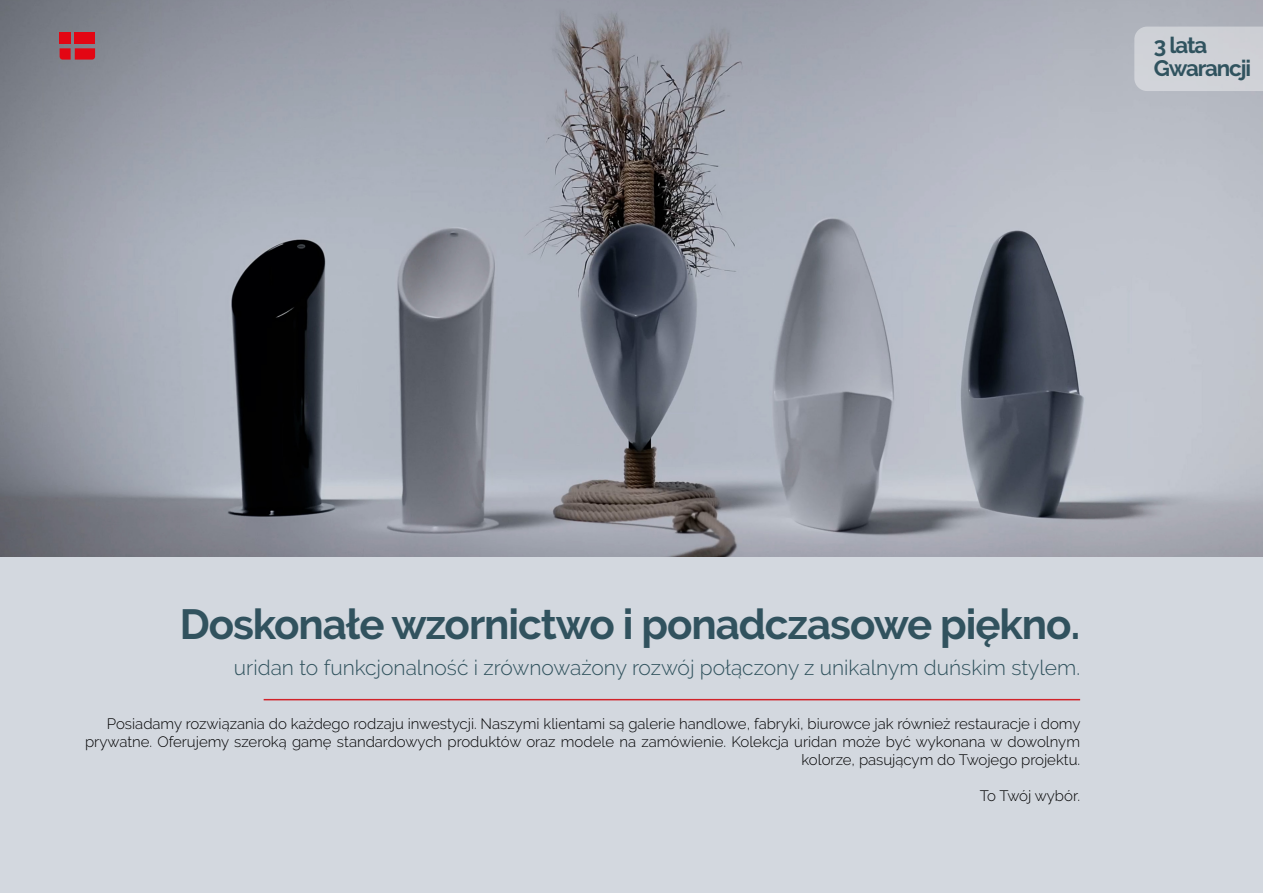
<style>
.page{position:relative;width:1263px;height:893px;background:#d3d8df}
.page>*{position:absolute;margin:0;border:0;box-sizing:border-box;transform-origin:0 0}
.t1{font:700 42px "Raleway";letter-spacing:-.025em;color:#31525e}
.t2{font:700 22.35px "Raleway";letter-spacing:-.05em;color:#30535f}
.t3{font:300 21px "Raleway";color:#30525d}
.t4{font:300 15px/18px "Raleway";color:#000001;text-align:right}
</style>
<div class="page">
<img style="left:0;top:0;width:1263px;height:557px">
<svg style="left:1134px;top:27px;width:129px;height:64px"></svg>
<hr style="left:264px;top:699px;width:816px;height:1px;background:#d1232a">
<div style="left:60px;top:33px;width:11px;height:11px;background:#e30613"></div>
<div style="left:75px;top:33px;width:20px;height:11px;background:#e30613"></div>
<svg style="left:60px;top:48px;width:35px;height:12px"></svg>
<p class="t2" style="left:1154px;top:32px;width:55px">3 lata</p>
<p class="t2" style="left:1154px;top:55px;width:99px">Gwarancji</p>
<p class="t1" style="left:180px;top:600px;width:902px">Doskonałe wzornictwo i ponadczasowe piękno.</p>
<p class="t3" style="left:234px;top:656px;width:848px">uridan to funkcjonalność i zrównoważony rozwój połączony z unikalnym duńskim stylem.</p>
<p class="t4" style="left:107px;top:715px;width:975px">Posiadamy rozwiązania do każdego rodzaju inwestycji. Naszymi klientami są galerie handlowe, fabryki, biurowce jak również restauracje i domy</p>
<p class="t4" style="left:85px;top:733px;width:996px">prywatne. Oferujemy szeroką gamę standardowych produktów oraz modele na zamówienie. Kolekcja uridan może być wykonana w dowolnym kolorze, pasującym do Twojego projektu.</p>
<p class="t4" style="left:980px;top:787px;width:102px">To Twój wybór.</p>
</div>
